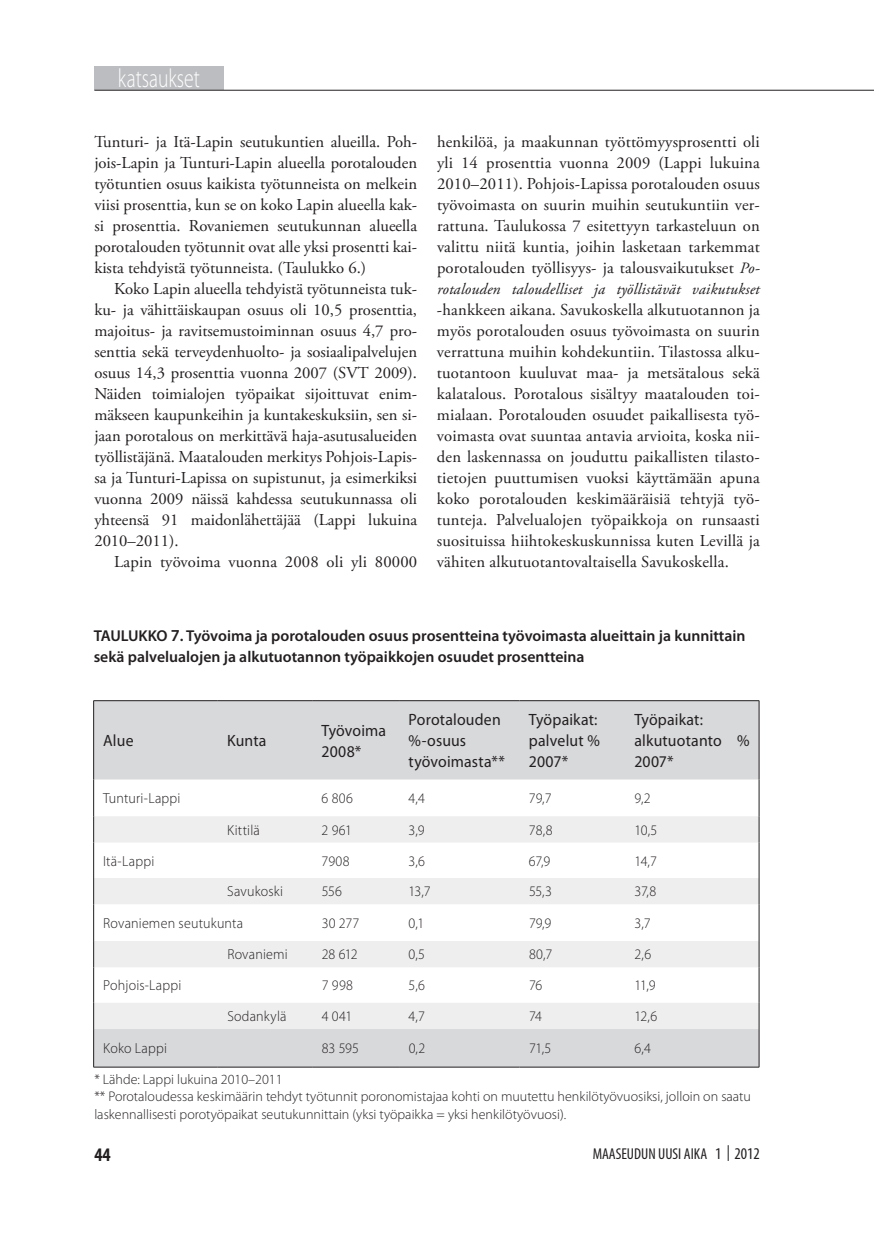
<style>
.page{position:relative;width:874px;height:1241px;background:#fff}
.page>*{position:absolute;margin:0;border:0;box-sizing:border-box;transform-origin:0 0}
.MUA_ylälaatikko{font:300 26.25px "Myriad Pro";color:#fff;scale:.75 1}
.t1{font:700 condensed 19.25px "Myriad Pro";color:#231f20}
.LEIPIS{font:16.62px/21px "Adobe Garamond Pro";letter-spacing:.01em;color:#231f20;text-align:justify}
.Taulukon_sisältö_reg{font:16.45px/21px "Myriad Pro";letter-spacing:.01em;color:#231f20;scale:.96 1}
.KUVATEKSTI{font:600 15.75px/21px "Myriad Pro";color:#231f20}
.LEIPIS-2{font:italic 15.75px "Adobe Garamond Pro";letter-spacing:.01em;color:#231f20}
.t2{font:condensed 15.75px "Myriad Pro";color:#231f20}
.taulukon_sisältö_lig{font:300 14.53px "Myriad Pro";letter-spacing:.01em;color:#231f20;scale:.96 1}
.Taulukko_selite{font:300 14px/17.5px "Myriad Pro";color:#231f20}
.s1{font-style:italic;font-size:15.75px}
.s2{font-size:16.8px}
.s3{font-size:16.45px}
</style>
<div class="page">
<div style="left:94px;top:67px;width:129px;height:23px;background:#bcbdc0"></div>
<svg style="left:94px;top:701px;width:664px;height:365px;fill:#d8d9db"></svg>
<svg style="left:94px;top:816px;width:664px;height:212px"></svg>
<hr style="left:93px;top:700px;width:125px;height:1px;background:#231f20">
<hr style="left:93px;top:700px;width:1px;height:79px;background:#231f20">
<hr style="left:218px;top:700px;width:94px;height:1px;background:#231f20">
<hr style="left:312px;top:700px;width:87px;height:1px;background:#231f20">
<hr style="left:399px;top:700px;width:120px;height:1px;background:#231f20">
<hr style="left:519px;top:700px;width:105px;height:1px;background:#231f20">
<hr style="left:624px;top:700px;width:134px;height:1px;background:#231f20">
<hr style="left:758px;top:700px;width:1px;height:79px;background:#231f20">
<hr style="left:93px;top:779px;width:1px;height:37px;background:#231f20">
<hr style="left:758px;top:779px;width:1px;height:37px;background:#231f20">
<svg style="left:93px;top:816px;width:1px;height:26px"></svg>
<svg style="left:758px;top:816px;width:1px;height:26px"></svg>
<hr style="left:93px;top:842px;width:1px;height:35px;background:#231f20">
<hr style="left:758px;top:842px;width:1px;height:35px;background:#231f20">
<svg style="left:93px;top:877px;width:1px;height:27px"></svg>
<svg style="left:758px;top:877px;width:1px;height:27px"></svg>
<hr style="left:93px;top:904px;width:1px;height:36px;background:#231f20">
<hr style="left:758px;top:904px;width:1px;height:36px;background:#231f20">
<svg style="left:93px;top:940px;width:1px;height:27px"></svg>
<svg style="left:758px;top:940px;width:1px;height:27px"></svg>
<hr style="left:93px;top:967px;width:1px;height:35px;background:#231f20">
<hr style="left:758px;top:967px;width:1px;height:35px;background:#231f20">
<svg style="left:93px;top:1002px;width:1px;height:26px"></svg>
<svg style="left:758px;top:1002px;width:1px;height:26px"></svg>
<hr style="left:93px;top:1028px;width:1px;height:38px;background:#231f20">
<hr style="left:758px;top:1028px;width:1px;height:38px;background:#231f20">
<hr style="left:93px;top:1066px;width:125px;height:1px;background:#231f20">
<hr style="left:218px;top:1066px;width:94px;height:1px;background:#231f20">
<hr style="left:312px;top:1066px;width:87px;height:1px;background:#231f20">
<hr style="left:399px;top:1066px;width:120px;height:1px;background:#231f20">
<hr style="left:519px;top:1066px;width:105px;height:1px;background:#231f20">
<hr style="left:624px;top:1066px;width:134px;height:1px;background:#231f20">
<hr style="left:94px;top:90px;width:779px;height:1px;background:#231f20">
<p class="MUA_ylälaatikko" style="left:118px;top:62px;width:111px">katsaukset</p>
<p class="LEIPIS" style="left:94px;top:132px;width:324px">Tunturi- ja Itä-Lapin seutukuntien alueilla. Poh&shy;jois-Lapin ja Tunturi-Lapin alueella porotalouden työtuntien osuus kaikista työtunneista on melkein viisi prosenttia, kun se on koko Lapin alueella kak&shy;si prosenttia. Rovaniemen seutukunnan alueella porotalouden työtunnit ovat alle yksi prosentti kai&shy;kista tehdyistä työtunneista. (Taulukko 6.)</p>
<p class="LEIPIS" style="left:94px;top:279px;width:324px;text-indent:20px">Koko Lapin alueella tehdyistä työtunneista tuk&shy;ku- ja vähittäiskaupan osuus oli 10,5 prosenttia, majoitus- ja ravitsemustoiminnan osuus 4,7 pro&shy;senttia sekä terveydenhuolto- ja sosiaalipalvelujen osuus 14,3 prosenttia vuonna 2007 (SVT 2009).<br>Näiden toimialojen työpaikat sijoittuvat enim&shy;mäkseen kaupunkeihin ja kuntakeskuksiin, sen si&shy;jaan porotalous on merkittävä haja-asutusalueiden työllistäjänä. Maatalouden merkitys Pohjois-Lapis&shy;sa ja Tunturi-Lapissa on supistunut, ja esimerkiksi vuonna 2009 näissä kahdessa seutukunnassa oli yhteensä 91 maidonlähettäjää (Lappi lukuina 2010–2011).</p>
<p class="LEIPIS" style="left:114px;top:552px;width:304px">Lapin työvoima vuonna 2008 oli yli 80000</p>
<p class="LEIPIS" style="left:437px;top:132px;width:324px">henkilöä, ja maakunnan työttömyysprosentti oli yli 14 prosenttia vuonna 2009 (Lappi lukuina 2010–2011). Pohjois-Lapissa porotalouden osuus työvoimasta on suurin muihin seutukuntiin ver&shy;rattuna. Taulukossa 7 esitettyyn tarkasteluun on valittu niitä kuntia, joihin lasketaan tarkemmat porotalouden työllisyys- ja talousvaikutukset <span class="s1">Po-</span></p>
<p class="LEIPIS-2" style="left:437px;top:280px;width:324px">rotalouden taloudelliset ja työllistävät vaikutukset</p>
<p class="LEIPIS" style="left:437px;top:300px;width:324px">-hankkeen aikana. Savukoskella alkutuotannon ja myös porotalouden osuus työvoimasta on suurin verrattuna muihin kohdekuntiin. Tilastossa alku&shy;tuotantoon kuuluvat maa- ja metsätalous sekä kalatalous. Porotalous sisältyy maatalouden toi&shy;mialaan. Porotalouden osuudet paikallisesta työ&shy;voimasta ovat suuntaa antavia arvioita, koska nii&shy;den laskennassa on jouduttu paikallisten tilasto&shy;tietojen puuttumisen vuoksi käyttämään apuna koko porotalouden keskimääräisiä tehtyjä työ&shy;tunteja. Palvelualojen työpaikkoja on runsaasti suosituissa hiihtokeskuskunnissa kuten Levillä ja vähiten alkutuotantovaltaisella Savukoskella.</p>
<p class="KUVATEKSTI" style="left:94px;top:624px;width:653px">TAULUKKO <span class="s2">7</span>. Työvoima ja porotalouden osuus prosentteina työvoimasta alueittain ja kunnittain sekä palvelualojen ja alkutuotannon työpaikkojen osuudet prosentteina</p>
<p class="Taulukon_sisältö_reg" style="left:103px;top:729px;width:33px">Alue</p>
<p class="Taulukon_sisältö_reg" style="left:227px;top:729px;width:42px">Kunta</p>
<p class="Taulukon_sisältö_reg" style="left:321px;top:719px;width:69px">Työvoima<br>2008*</p>
<p class="Taulukon_sisältö_reg" style="left:408px;top:708px;width:98px">Porotalouden %-osuus</p>
<p class="Taulukon_sisältö_reg" style="left:408px;top:750px;width:102px">työvoimasta**</p>
<p class="Taulukon_sisältö_reg" style="left:528px;top:708px;width:75px">Työpaikat: palvelut %</p>
<p class="Taulukon_sisältö_reg" style="left:528px;top:750px;width:42px">2007*</p>
<p class="Taulukon_sisältö_reg" style="left:634px;top:708px;width:73px">Työpaikat:</p>
<p class="Taulukon_sisältö_reg" style="left:634px;top:729px;width:121px">alkutuotanto %<br>2007*</p>
<p class="taulukon_sisältö_lig" style="left:103px;top:789px;width:82px">Tunturi-Lappi</p>
<p class="taulukon_sisältö_lig" style="left:321px;top:789px;width:34px">6 806</p>
<p class="taulukon_sisältö_lig" style="left:408px;top:789px;width:18px">4,4</p>
<p class="taulukon_sisältö_lig" style="left:528px;top:789px;width:25px">79,7</p>
<p class="taulukon_sisältö_lig" style="left:634px;top:789px;width:18px">9,2</p>
<p class="taulukon_sisältö_lig" style="left:227px;top:821px;width:35px">Kittilä</p>
<p class="taulukon_sisältö_lig" style="left:321px;top:821px;width:33px">2 961</p>
<p class="taulukon_sisältö_lig" style="left:408px;top:821px;width:18px">3,9</p>
<p class="taulukon_sisältö_lig" style="left:528px;top:821px;width:26px">78,8</p>
<p class="taulukon_sisältö_lig" style="left:634px;top:821px;width:25px">10,5</p>
<p class="taulukon_sisältö_lig" style="left:103px;top:851px;width:55px">Itä-Lappi</p>
<p class="taulukon_sisältö_lig" style="left:321px;top:851px;width:31px">7908</p>
<p class="taulukon_sisältö_lig" style="left:408px;top:851px;width:19px">3,6</p>
<p class="taulukon_sisältö_lig" style="left:528px;top:851px;width:24px">67,9</p>
<p class="taulukon_sisältö_lig" style="left:634px;top:851px;width:25px">14,7</p>
<p class="taulukon_sisältö_lig" style="left:227px;top:882px;width:59px">Savukoski</p>
<p class="taulukon_sisältö_lig" style="left:321px;top:882px;width:23px">556</p>
<p class="taulukon_sisältö_lig" style="left:408px;top:882px;width:25px">13,7</p>
<p class="taulukon_sisältö_lig" style="left:528px;top:882px;width:25px">55,3</p>
<p class="taulukon_sisältö_lig" style="left:634px;top:882px;width:24px">37,8</p>
<p class="taulukon_sisältö_lig" style="left:103px;top:914px;width:147px">Rovaniemen seutukunta</p>
<p class="taulukon_sisältö_lig" style="left:321px;top:914px;width:41px">30 277</p>
<p class="taulukon_sisältö_lig" style="left:408px;top:914px;width:18px">0,1</p>
<p class="taulukon_sisältö_lig" style="left:528px;top:914px;width:25px">79,9</p>
<p class="taulukon_sisältö_lig" style="left:634px;top:914px;width:18px">3,7</p>
<p class="taulukon_sisältö_lig" style="left:227px;top:945px;width:64px">Rovaniemi</p>
<p class="taulukon_sisältö_lig" style="left:321px;top:945px;width:39px">28 612</p>
<p class="taulukon_sisältö_lig" style="left:408px;top:945px;width:19px">0,5</p>
<p class="taulukon_sisältö_lig" style="left:528px;top:945px;width:26px">80,7</p>
<p class="taulukon_sisältö_lig" style="left:634px;top:945px;width:19px">2,6</p>
<p class="taulukon_sisältö_lig" style="left:103px;top:976px;width:83px">Pohjois-Lappi</p>
<p class="taulukon_sisältö_lig" style="left:321px;top:976px;width:34px">7 998</p>
<p class="taulukon_sisältö_lig" style="left:408px;top:976px;width:19px">5,6</p>
<p class="taulukon_sisältö_lig" style="left:529px;top:976px;width:15px">76</p>
<p class="taulukon_sisältö_lig" style="left:634px;top:976px;width:23px">11,9</p>
<p class="taulukon_sisältö_lig" style="left:227px;top:1007px;width:63px">Sodankylä</p>
<p class="taulukon_sisältö_lig" style="left:321px;top:1007px;width:33px">4 041</p>
<p class="taulukon_sisältö_lig" style="left:408px;top:1007px;width:18px">4,7</p>
<p class="taulukon_sisältö_lig" style="left:529px;top:1007px;width:15px">74</p>
<p class="taulukon_sisältö_lig" style="left:634px;top:1007px;width:25px">12,6</p>
<p class="taulukon_sisältö_lig" style="left:103px;top:1039px;width:68px">Koko Lappi</p>
<p class="taulukon_sisältö_lig" style="left:321px;top:1039px;width:40px">83 595</p>
<p class="taulukon_sisältö_lig" style="left:408px;top:1039px;width:19px">0,2</p>
<p class="taulukon_sisältö_lig" style="left:529px;top:1039px;width:25px">71,5</p>
<p class="taulukon_sisältö_lig" style="left:634px;top:1039px;width:19px">6,4</p>
<p class="Taulukko_selite" style="left:94px;top:1070px;width:190px">* Lähde: Lappi lukuina 2010–2011</p>
<p class="Taulukko_selite" style="left:94px;top:1087px;width:658px">** Porotaloudessa keskimäärin tehdyt työtunnit poronomistajaa kohti on muutettu henkilötyövuosiksi, jolloin on saatu laskennallisesti porotyöpaikat seutukunnittain (yksi työpaikka = yksi henkilötyövuosi).</p>
<p class="t1" style="left:94px;top:1142px;width:18px">44</p>
<p class="t2" style="left:592px;top:1143px;width:168px">MAASEUDUN UUSI AIKA <span class="s3">1</span> | <span class="s3">2012</span></p>
</div>
